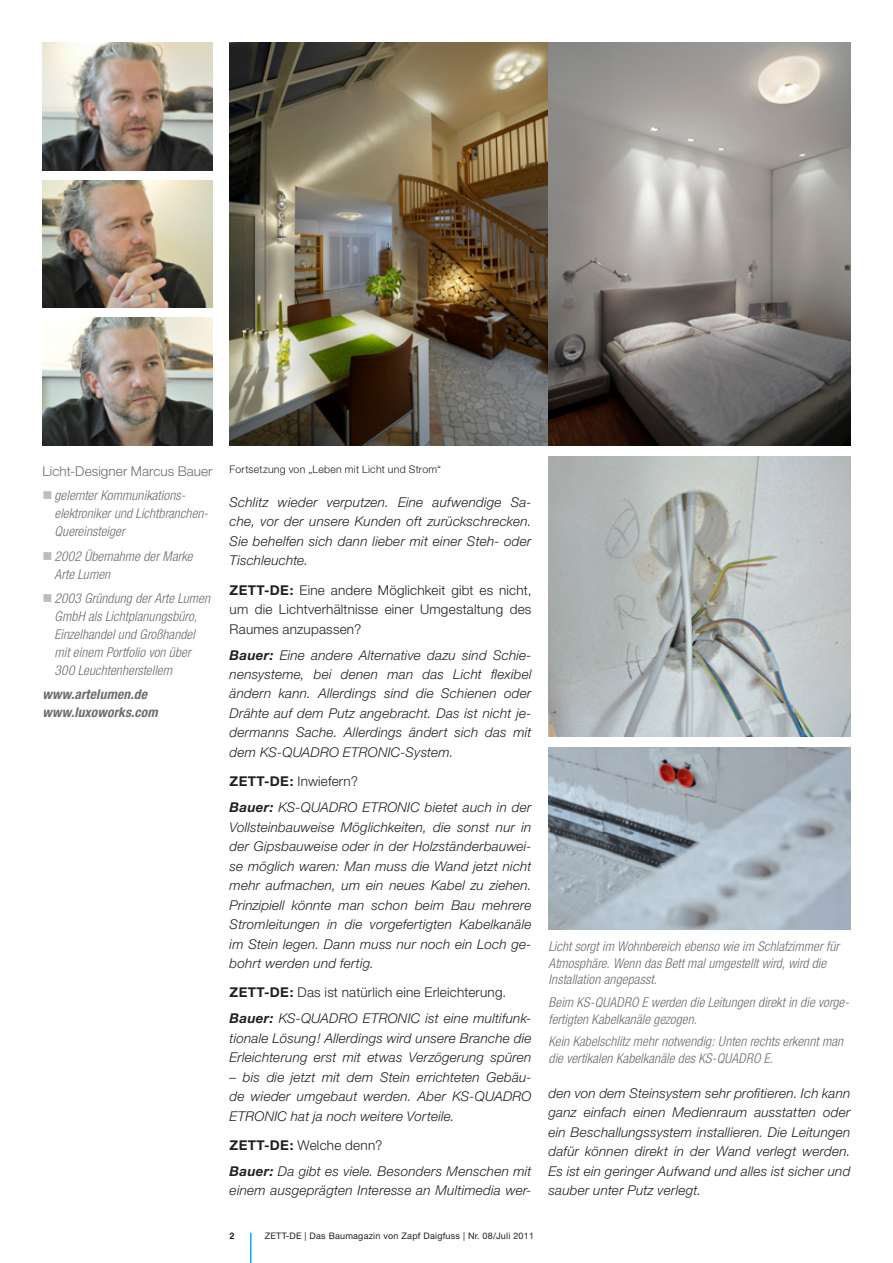
<style>
.page{position:relative;width:893px;height:1263px;background:#fff}
.page>*{position:absolute;margin:0;border:0;box-sizing:border-box;transform-origin:0 0}
.t1{font:italic 300 13.5px/19.5px "Helvetica Neue";letter-spacing:.015em;color:#231f20;text-align:justify}
.t2{font:italic 300 condensed 13.5px/18px "Helvetica Neue";letter-spacing:.005em;color:#6c6d70}
.t3{font:300 13.5px/19.5px "Helvetica Neue";letter-spacing:.015em;color:#231f20;text-align:justify}
.t4{font:italic 700 condensed 13.5px/18px "Helvetica Neue";letter-spacing:.01em;color:#6c6d70}
.t5{font:300 13.5px "Helvetica Neue";letter-spacing:.005em;color:#6c6d70}
.t6{font:300 10.5px "Helvetica Neue";letter-spacing:.025em;color:#231f20}
.t7{font:9px "Helvetica Neue";letter-spacing:.025em;color:#231f20}
.t8{font:700 9px "Helvetica";color:#231f20}
.s1{color:#bcbdc0}
.s2{font-weight:700}
.s3{font-weight:700;font-style:normal}
.s4{font-style:normal}
.s5{font-weight:700;font-style:italic}
.s6{font-style:italic}
</style>
<div class="page">
<img style="left:43px;top:43px;width:170px;height:127px">
<img style="left:43px;top:318px;width:170px;height:128px">
<hr style="left:250px;top:1233px;width:2px;height:30px;background:#00aeef">
<img style="left:549px;top:456px;width:301px;height:280px">
<img style="left:549px;top:747px;width:301px;height:182px">
<img style="left:43px;top:180px;width:170px;height:128px">
<img style="left:230px;top:43px;width:620px;height:403px">
<p class="t5" style="left:43px;top:463px;width:172px">Licht-Designer Marcus Bauer</p>
<p class="t2" style="left:55px;top:486px;width:155px;text-indent:-12px"><span class="s1">■</span>gelernter Kommunikations&shy;elektroniker und Lichtbranchen-<br>Quereinsteiger</p>
<p class="t2" style="left:55px;top:547px;width:140px;text-indent:-12px"><span class="s1">■</span>2002 Übernahme der Marke<br>Arte Lumen</p>
<p class="t2" style="left:55px;top:589px;width:157px;text-indent:-12px"><span class="s1">■</span>2003 Gründung der Arte Lumen<br>GmbH als Lichtplanungsbüro,<br>Einzelhandel und Großhandel mit einem Portfolio von über<br>300 Leuchtenherstellern</p>
<p class="t4" style="left:43px;top:685px;width:117px">www.artelumen.de www.luxoworks.com</p>
<p class="t6" style="left:230px;top:463px;width:213px">Fortsetzung von „Leben mit Licht und Strom“</p>
<p class="t1" style="left:230px;top:492px;width:303px">Schlitz wieder verputzen. Eine aufwendige Sa&shy;che, vor der unsere Kunden oft zurückschrecken.<br>Sie behelfen sich dann lieber mit einer Steh- oder Tischleuchte.</p>
<p class="t3" style="left:230px;top:580px;width:303px"><span class="s2">ZETT-DE:</span> Eine andere Möglichkeit gibt es nicht, um die Lichtverhältnisse einer Umgestaltung des Raumes anzupassen?</p>
<p class="t1" style="left:230px;top:645px;width:303px"><span class="s2">Bauer:</span> Eine andere Alternative dazu sind Schie&shy;nensysteme, bei denen man das Licht flexibel ändern kann. Allerdings sind die Schienen oder Drähte auf dem Putz angebracht. Das ist nicht je&shy;dermanns Sache. Allerdings ändert sich das mit dem KS-QUADRO ETRONIC-System.</p>
<p class="t1" style="left:230px;top:768px;width:303px;line-height:26px"><span class="s3">ZETT-DE:</span> <span class="s4">Inwiefern?<br></span><span class="s2">Bauer:</span> KS-QUADRO ETRONIC bietet auch in der</p>
<p class="t1" style="left:230px;top:817px;width:303px">Vollsteinbauweise Möglichkeiten, die sonst nur in der Gipsbauweise oder in der Holzständerbauwei&shy;se möglich waren: Man muss die Wand jetzt nicht mehr aufmachen, um ein neues Kabel zu ziehen.<br>Prinzipiell könnte man schon beim Bau mehrere Stromleitungen in die vorgefertigten Kabelkanäle im Stein legen. Dann muss nur noch ein Loch ge&shy;bohrt werden und fertig.</p>
<p class="t3" style="left:230px;top:979px;width:303px;line-height:26px"><span class="s2">ZETT-DE:</span> Das ist natürlich eine Erleichterung.<br><span class="s5">Bauer:</span> <span class="s6">KS-QUADRO ETRONIC ist eine multifunk-</span></p>
<p class="t1" style="left:230px;top:1028px;width:303px">tionale Lösung! Allerdings wird unsere Branche die<br>Erleichterung erst mit etwas Verzögerung spüren</p>
<p class="t1" style="left:230px;top:1067px;width:303px">– bis die jetzt mit dem Stein errichteten Gebäu&shy;de wieder umgebaut werden. Aber KS-QUADRO ETRONIC hat ja noch weitere Vorteile.</p>
<p class="t1" style="left:230px;top:1132px;width:303px;line-height:26px"><span class="s3">ZETT-DE:</span> <span class="s4">Welche denn?<br></span><span class="s2">Bauer:</span> Da gibt es viele. Besonders Menschen mit</p>
<p class="t1" style="left:230px;top:1181px;width:303px">einem ausgeprägten Interesse an Multimedia wer-</p>
<p class="t8" style="left:230px;top:1229px;width:7px">2</p>
<p class="t7" style="left:265px;top:1231px;width:271px">ZETT-DE | Das Baumagazin von Zapf Daigfuss | Nr. 08/Juli 2011</p>
<p class="t2" style="left:548px;top:938px;width:292px;line-height:16.5px">Licht sorgt im Wohnbereich ebenso wie im Schlafzimmer für<br>Atmosphäre. Wenn das Bett mal umgestellt wird, wird die<br>Installation angepasst.</p>
<p class="t2" style="left:548px;top:994px;width:302px;line-height:16.5px">Beim KS-QUADRO E werden die Leitungen direkt in die vorge&shy;fertigten Kabelkanäle gezogen.</p>
<p class="t2" style="left:548px;top:1033px;width:296px;line-height:16.5px">Kein Kabelschlitz mehr notwendig: Unten rechts erkennt man die vertikalen Kabelkanäle des KS-QUADRO E.</p>
<p class="t1" style="left:549px;top:1083px;width:303px">den von dem Steinsystem sehr profitieren. Ich kann ganz einfach einen Medienraum ausstatten oder ein Beschallungssystem installieren. Die Leitungen dafür können direkt in der Wand verlegt werden.<br>Es ist ein geringer Aufwand und alles ist sicher und sauber unter Putz verlegt.</p>
</div>
